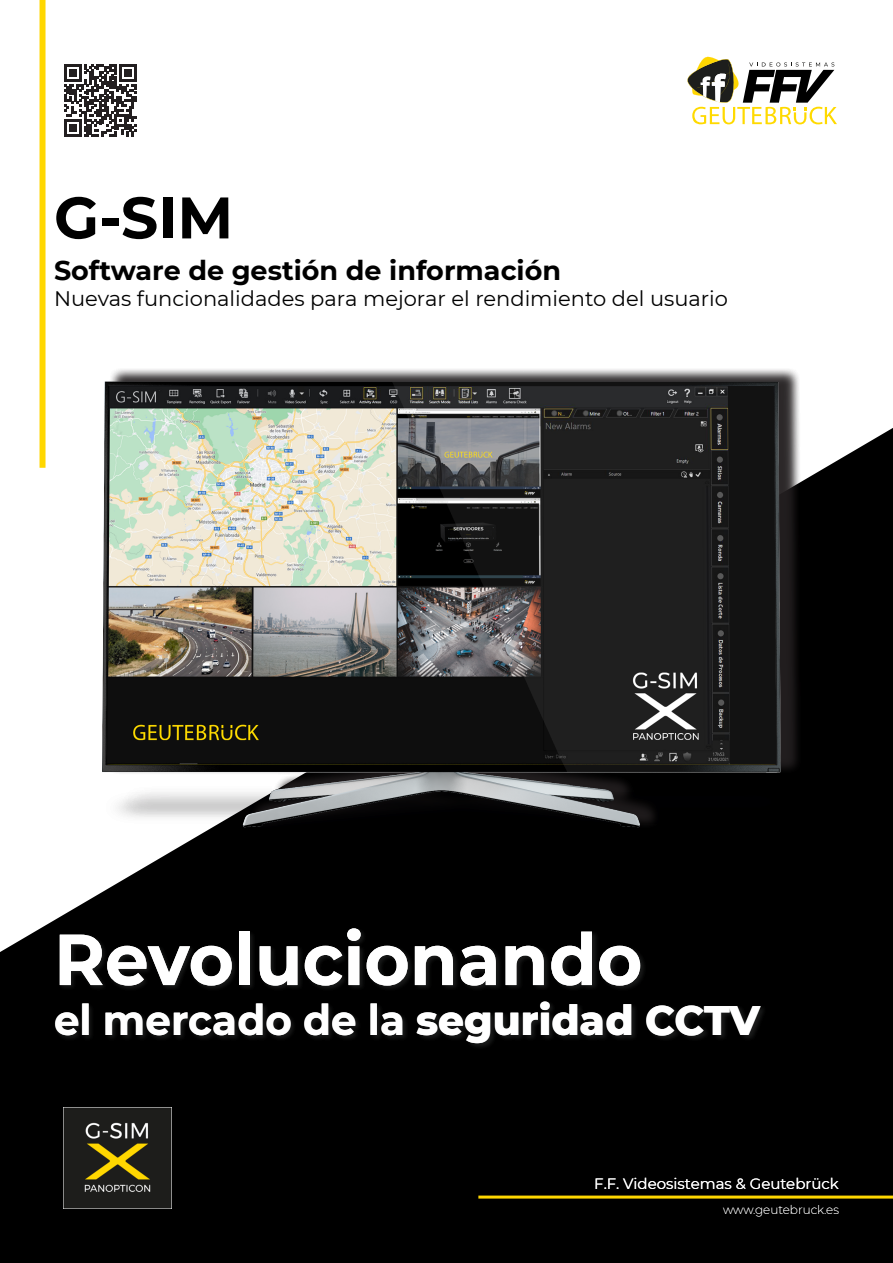
<style>
.page{position:relative;width:893px;height:1263px;background:#fff}
.page>*{position:absolute;margin:0;border:0;box-sizing:border-box;transform-origin:0 0}
.Encabezado_Especific{font:700 72px "Montserrat";color:#fff;scale:.96 1}
.Encabezado_Especific-2{font:700 58.5px "Montserrat";color:#000}
.Encabezado_Especific-3{font:700 42px "Montserrat";color:#fff;scale:.96 1}
.t1{font:700 27px "Montserrat";color:#000}
.t2{font:21px "Montserrat";color:#000}
.Encabezado_Especific-4{font:15px "Montserrat";color:#fff}
.Encabezado_Especific-5{font:200 12px "Montserrat";color:#fff}
.s1{font-weight:800}
</style>
<div class="page">
<div style="left:0;top:428px;width:893px;height:835px;background:#000"></div>
<svg style="left:687px;top:56px;width:150px;height:68px"></svg>
<svg style="left:64px;top:64px;width:73px;height:73px"></svg>
<div style="left:40px;top:0;width:6px;height:468px;background:#ffd700"></div>
<hr style="left:478px;top:1195px;width:415px;height:3px;background:#ffd700">
<img style="left:64px;top:1107px;width:108px;height:102px">
<img style="left:8px;top:340px;width:867px;height:528px">
<div style="left:54px;top:927px;width:714px;height:124px;background:#4a4d4c;opacity:.2"></div>
<div style="left:107px;top:367px;width:696px;height:464px;background:#231f20;opacity:.79"></div>
<p class="Encabezado_Especific-2" style="left:54px;top:175px;width:181px">G-SIM</p>
<p class="t1" style="left:54px;top:251px;width:509px">Software de gestión de información</p>
<p class="t2" style="left:54px;top:284px;width:675px">Nuevas funcionalidades para mejorar el rendimiento del usuario</p>
<p class="Encabezado_Especific" style="left:54px;top:907px;width:614px">Revolucionando</p>
<p class="Encabezado_Especific-3" style="left:54px;top:990px;width:737px">el mercado de la <span class="s1">seguridad CCTV</span></p>
<p class="Encabezado_Especific-4" style="left:594px;top:1173px;width:246px">F.F. Videosistemas &amp; Geutebrück</p>
<p class="Encabezado_Especific-5" style="left:723px;top:1202px;width:117px">www.geutebruck.es</p>
</div>
